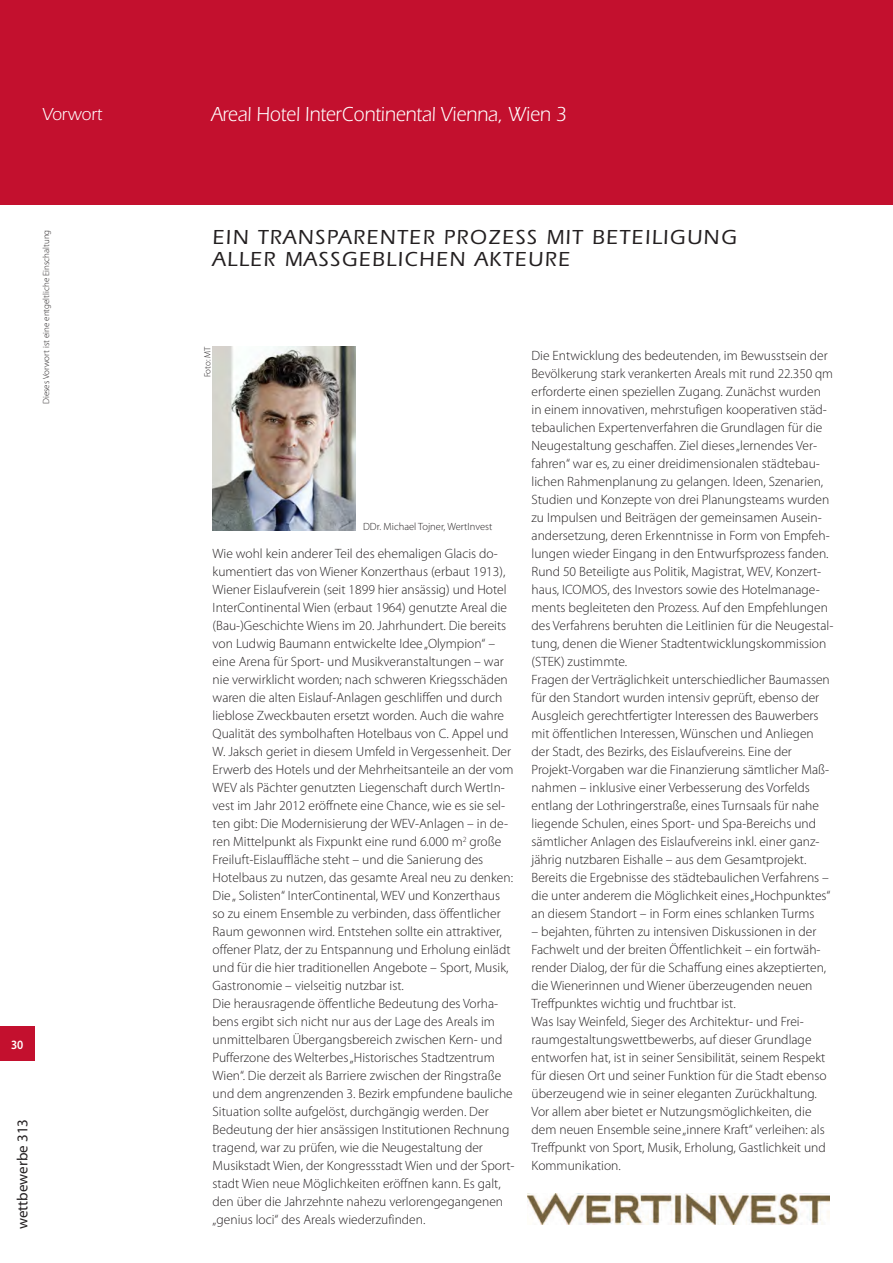
<style>
.page{position:relative;width:893px;height:1263px;background:#fff}
.page>*{position:absolute;margin:0;border:0;box-sizing:border-box;transform-origin:0 0}
.t1{font:500 21px/22.5px "ITC Eras Std";letter-spacing:.075em;color:#231f20}
.t2{font:21px "ITC Eras Std";color:#fff;scale:.9 1}
.t3{font:18px "ITC Eras Std";color:#fff;scale:.95 1}
.t4{font:15px "Myriad Pro";color:#231f20}
.t5{font:300 13.5px/18px "Myriad Pro";color:#231f20}
.t6{font:600 12.75px "Myriad Pro";color:#fff;scale:.9 1}
.t7{font:300 10.5px "Myriad Pro";color:#231f20}
.t8{font:300 9px "Myriad Pro";color:#231f20}
</style>
<div class="page">
<div style="left:0;top:1027px;width:34px;height:34px;background:#c3102e"></div>
<div style="left:0;top:0;width:893px;height:204px;background:#c3102e"></div>
<img style="left:213px;top:347px;width:142px;height:183px">
<img style="left:527px;top:1194px;width:302px;height:30px">
<h2 class="t3" style="left:43px;top:104px;width:64px">Vorwort</h2>
<h1 class="t2" style="left:211px;top:102px;width:396px">Areal Hotel InterContinental Vienna, Wien 3</h1>
<p class="t8" style="left:41px;top:404px;width:176px;rotate:-90deg">Dieses Vorwort ist eine entgeltliche Einschaltung</p>
<p class="t6" style="left:11px;top:1036px;width:15px">30</p>
<p class="t4" style="left:13px;top:1229px;width:112px;rotate:-90deg">wettbewerbe 313</p>
<h1 class="t1" style="left:213px;top:226px;width:525px">EIN TRANSPARENTER PROZESS MIT BETEILIGUNG<br>ALLER MASSGEBLICHEN AKTEURE</h1>
<p class="t8" style="left:202px;top:377px;width:33px;rotate:-90deg">Foto: MT</p>
<p class="t5" style="left:531px;top:346px;width:303px">Die Entwicklung des bedeutenden, im Bewusstsein der Bevölkerung stark verankerten Areals mit rund 22.350 qm erforderte einen speziellen Zugang. Zunächst wurden in einem innovativen, mehrstufigen kooperativen städ&shy;tebaulichen Expertenverfahren die Grundlagen für die Neugestaltung geschaffen. Ziel dieses „lernendes Ver&shy;fahren“ war es, zu einer dreidimensionalen städtebau&shy;lichen Rahmenplanung zu gelangen. Ideen, Szenarien, Studien und Konzepte von drei Planungsteams wurden zu Impulsen und Beiträgen der gemeinsamen Ausein&shy;andersetzung, deren Erkenntnisse in Form von Empfeh&shy;lungen wieder Eingang in den Entwurfsprozess fanden.<br>Rund 50 Beteiligte aus Politik, Magistrat, WEV, Konzert&shy;haus, ICOMOS, des Investors sowie des Hotelmanage&shy;ments begleiteten den Prozess. Auf den Empfehlungen des Verfahrens beruhten die Leitlinien für die Neugestal&shy;tung, denen die Wiener Stadtentwicklungskommission (STEK) zustimmte.<br>Fragen der Verträglichkeit unterschiedlicher Baumassen für den Standort wurden intensiv geprüft, ebenso der Ausgleich gerechtfertigter Interessen des Bauwerbers mit öffentlichen Interessen, Wünschen und Anliegen der Stadt, des Bezirks, des Eislaufvereins. Eine der Projekt-Vorgaben war die Finanzierung sämtlicher Maß&shy;nahmen – inklusive einer Verbesserung des Vorfelds entlang der Lothringerstraße, eines Turnsaals für nahe liegende Schulen, eines Sport- und Spa-Bereichs und sämtlicher Anlagen des Eislaufvereins inkl. einer ganz&shy;jährig nutzbaren Eishalle – aus dem Gesamtprojekt.<br>Bereits die Ergebnisse des städtebaulichen Verfahrens – die unter anderem die Möglichkeit eines „Hochpunktes“ an diesem Standort – in Form eines schlanken Turms</p>
<p class="t5" style="left:531px;top:922px;width:297px">– bejahten, führten zu intensiven Diskussionen in der Fachwelt und der breiten Öffentlichkeit – ein fortwäh&shy;render Dialog, der für die Schaffung eines akzeptierten, die Wienerinnen und Wiener überzeugenden neuen Treffpunktes wichtig und fruchtbar ist.<br>Was Isay Weinfeld, Sieger des Architektur- und Frei&shy;raumgestaltungswettbewerbs, auf dieser Grundlage entworfen hat, ist in seiner Sensibilität, seinem Respekt für diesen Ort und seiner Funktion für die Stadt ebenso überzeugend wie in seiner eleganten Zurückhaltung.<br>Vor allem aber bietet er Nutzungsmöglichkeiten, die dem neuen Ensemble seine „innere Kraft“ verleihen: als Treffpunkt von Sport, Musik, Erholung, Gastlichkeit und Kommunikation.</p>
<p class="t7" style="left:363px;top:520px;width:131px">DDr. Michael Tojner, WertInvest</p>
<p class="t5" style="left:213px;top:544px;width:303px">Wie wohl kein anderer Teil des ehemaligen Glacis do&shy;kumentiert das von Wiener Konzerthaus (erbaut 1913), Wiener Eislaufverein (seit 1899 hier ansässig) und Hotel InterContinental Wien (erbaut 1964) genutzte Areal die (Bau-)Geschichte Wiens im 20. Jahrhundert. Die bereits von Ludwig Baumann entwickelte Idee „Olympion“ – eine Arena für Sport- und Musikveranstaltungen – war nie verwirklicht worden; nach schweren Kriegsschäden waren die alten Eislauf-Anlagen geschliffen und durch lieblose Zweckbauten ersetzt worden. Auch die wahre Qualität des symbolhaften Hotelbaus von C. Appel und W. Jaksch geriet in diesem Umfeld in Vergessenheit. Der Erwerb des Hotels und der Mehrheitsanteile an der vom WEV als Pächter genutzten Liegenschaft durch WertIn&shy;vest im Jahr 2012 eröffnete eine Chance, wie es sie sel&shy;ten gibt: Die Modernisierung der WEV-Anlagen – in de&shy;ren Mittelpunkt als Fixpunkt eine rund 6.000 m<sup>2</sup> große Freiluft-Eislauffläche steht – und die Sanierung des Hotelbaus zu nutzen, das gesamte Areal neu zu denken:<br>Die „ Solisten“ InterContinental, WEV und Konzerthaus so zu einem Ensemble zu verbinden, dass öffentlicher Raum gewonnen wird. Entstehen sollte ein attraktiver, offener Platz, der zu Entspannung und Erholung einlädt und für die hier traditionellen Angebote – Sport, Musik, Gastronomie – vielseitig nutzbar ist.<br>Die herausragende öffentliche Bedeutung des Vorha&shy;bens ergibt sich nicht nur aus der Lage des Areals im unmittelbaren Übergangsbereich zwischen Kern- und Pufferzone des Welterbes „Historisches Stadtzentrum Wien“. Die derzeit als Barriere zwischen der Ringstraße und dem angrenzenden 3. Bezirk empfundene bauliche Situation sollte aufgelöst, durchgängig werden. Der Bedeutung der hier ansässigen Institutionen Rechnung tragend, war zu prüfen, wie die Neugestaltung der Musikstadt Wien, der Kongressstadt Wien und der Sport&shy;stadt Wien neue Möglichkeiten eröffnen kann. Es galt, den über die Jahrzehnte nahezu verlorengegangenen „genius loci“ des Areals wiederzufinden.</p>
</div>
